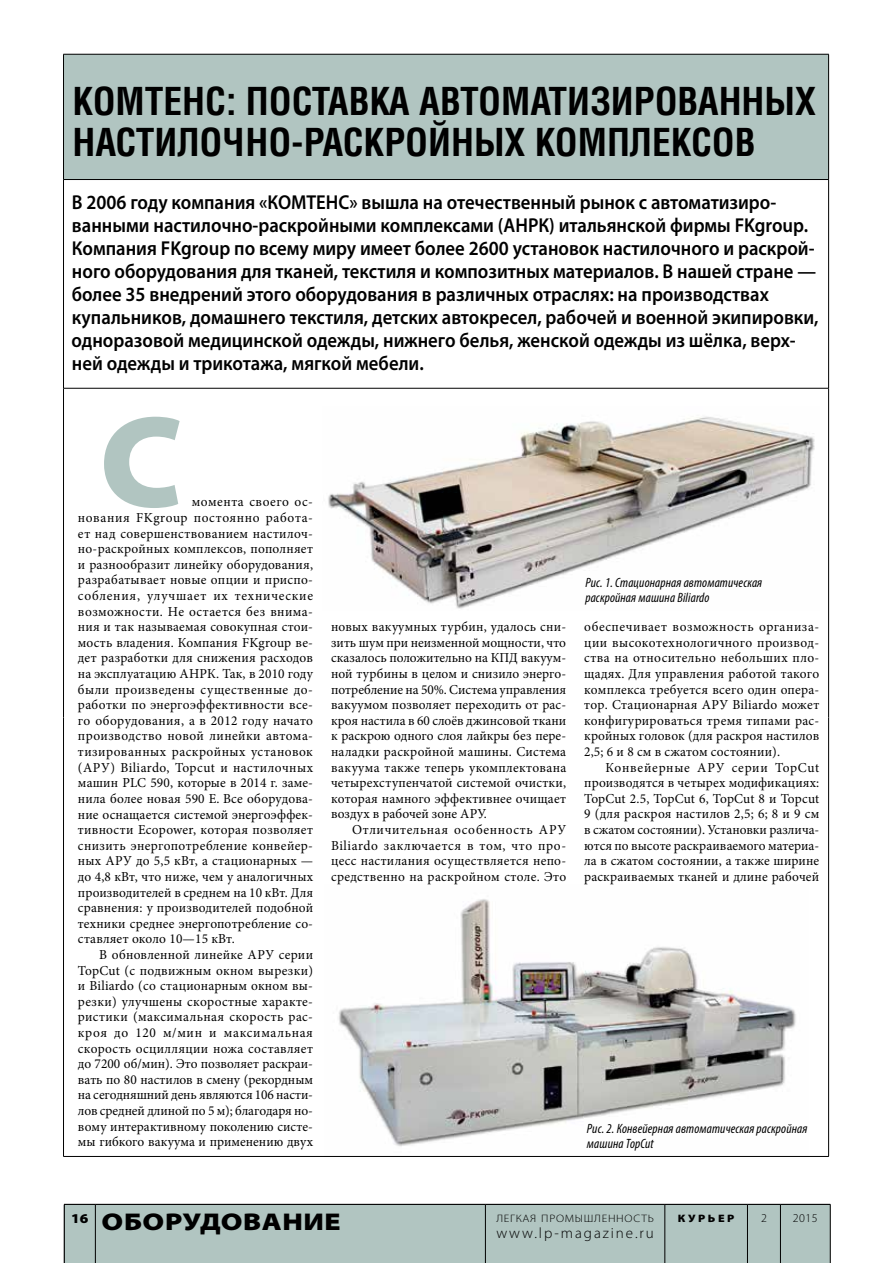
<style>
.page{position:relative;width:893px;height:1263px;background:#fff}
.page>*{position:absolute;margin:0;border:0;box-sizing:border-box;transform-origin:0 0}
.t1{font:900 semi-expanded 130.8px "Myriad Pro";color:#b1c5c1}
.t2{font:700 37.5px/41.2px "AG Letterica Condensed";color:#000}
.t3{font:900 semi-expanded 24.3px "Myriad Pro";letter-spacing:.02em;color:#000;scale:1.11 1}
.t4{font:600 20.1px/23.1px "Myriad Pro";color:#000;scale:.93 1}
.t5{font:300 15px "Myriad Pro";letter-spacing:.13em;color:#000}
.t6{font:13.65px/15.6px "Minion Pro";letter-spacing:.01em;color:#000;text-align:justify}
.t7{font:italic condensed 13.5px/15px "Myriad Pro";letter-spacing:.01em;color:#000}
.t8{font:300 12px "Myriad Pro";color:#000}
.t9{font:300 10.8px "Myriad Pro";letter-spacing:.06em;color:#000;scale:1.11 1}
.t10{font:900 10.8px "Myriad Pro";color:#000;scale:1.11 1}
</style>
<div class="page">
<div style="left:65px;top:1205px;width:765px;height:58px;background:#b1c5c1"></div>
<hr style="left:64px;top:1205px;width:1px;height:58px;background:#000">
<hr style="left:64px;top:1204px;width:31px;height:1px;background:#000">
<hr style="left:95px;top:1205px;width:1px;height:58px;background:#000">
<hr style="left:95px;top:1204px;width:390px;height:1px;background:#000">
<hr style="left:485px;top:1205px;width:1px;height:58px;background:#000">
<hr style="left:485px;top:1204px;width:180px;height:1px;background:#000">
<hr style="left:664px;top:1205px;width:1px;height:58px;background:#000">
<hr style="left:665px;top:1204px;width:82px;height:1px;background:#000">
<hr style="left:747px;top:1205px;width:1px;height:58px;background:#000">
<hr style="left:747px;top:1204px;width:33px;height:1px;background:#000">
<hr style="left:780px;top:1205px;width:1px;height:58px;background:#000">
<hr style="left:830px;top:1205px;width:1px;height:58px;background:#000">
<hr style="left:780px;top:1204px;width:51px;height:1px;background:#000">
<img style="left:325px;top:899px;width:483px;height:257px">
<div style="left:64px;top:54px;width:765px;height:126px;background:#b1c5c1"></div>
<hr style="left:63px;top:388px;width:766px;height:1px;background:#000">
<hr style="left:63px;top:388px;width:1px;height:330px;background:#000">
<hr style="left:828px;top:388px;width:1px;height:330px;background:#000">
<hr style="left:63px;top:718px;width:1px;height:438px;background:#000">
<hr style="left:828px;top:718px;width:1px;height:438px;background:#000">
<hr style="left:63px;top:1156px;width:766px;height:1px;background:#000">
<hr style="left:63px;top:54px;width:766px;height:1px;background:#000">
<hr style="left:63px;top:54px;width:1px;height:125px;background:#000">
<hr style="left:828px;top:54px;width:1px;height:125px;background:#000">
<hr style="left:63px;top:179px;width:766px;height:1px;background:#000">
<hr style="left:63px;top:180px;width:1px;height:208px;background:#000">
<hr style="left:828px;top:180px;width:1px;height:208px;background:#000">
<img style="left:328px;top:416px;width:487px;height:193px">
<h2 class="t2" style="left:72px;top:80px;width:745px">КОМТЕНС: ПОСТАВКА АВТОМАТИЗИРОВАННЫХ<br>НАСТИЛОЧНО-РАСКРОЙНЫХ КОМПЛЕКСОВ</h2>
<p class="t4" style="left:72px;top:190px;width:805px">В 2006 году компания «КОМТЕНС» вышла на отечественный рынок с автоматизиро&shy;ванными настилочно-раскройными комплексами (АНРК) итальянской фирмы FKgroup.<br>Компания FKgroup по всему миру имеет более 2600 установок настилочного и раскрой&shy;ного оборудования для тканей, текстиля и композитных материалов. В нашей стране — более 35 внедрений этого оборудования в различных отраслях: на производствах купальников, домашнего текстиля, детских автокресел, рабочей и военной экипировки, одноразовой медицинской одежды, нижнего белья, женской одежды из шёлка, верх&shy;ней одежды и трикотажа, мягкой мебели.</p>
<h1 class="t1" style="left:99px;top:387px;width:86px">С</h1>
<p class="t6" style="left:78px;top:494px;width:237px;text-indent:114px">момента своего ос&shy;нования FKgroup постоянно работа&shy;ет над совершенствованием настилоч&shy;но-раскройных комплексов, пополняет и разнообразит линейку оборудования, разрабатывает новые опции и приспо&shy;собления, улучшает их технические возможности. Не остается без внима&shy;ния и так называемая совокупная стои&shy;мость владения. Компания FKgroup ве&shy;дет разработки для снижения расходов на эксплуатацию АНРК. Так, в 2010 году были произведены существенные до&shy;работки по энергоэффективности все&shy;го оборудования, а в 2012 году начато производство новой линейки автома&shy;тизированных раскройных установок (АРУ) Biliardo, Topcut и настилочных машин PLC 590, которые в 2014 г. заме&shy;нила более новая 590 Е. Все оборудова&shy;ние оснащается системой энергоэффек&shy;тивности Ecopower, которая позволяет снизить энергопотребление конвейер&shy;ных АРУ до 5,5 кВт, а стационарных — до 4,8 кВт, что ниже, чем у аналогичных производителей в среднем на 10 кВт. Для сравнения: у производителей подобной техники среднее энергопотребление со&shy;ставляет около 10—15 кВт.</p>
<p class="t6" style="left:78px;top:947px;width:237px;text-indent:21px">В обновленной линейке АРУ серии TopCut (с подвижным окном вырезки) и Biliardo (со стационарным окном вы&shy;резки) улучшены скоростные характе&shy;ристики (максимальная скорость рас&shy;кроя до 120 м/мин и максимальная скорость осцилляции ножа составляет до 7200 об/мин). Это позволяет раскраи&shy;вать по 80 настилов в смену (рекордным на сегодняшний день являются 106 насти&shy;лов средней длиной по 5 м); благодаря но&shy;вому интерактивному поколению систе&shy;мы гибкого вакуума и применению двух</p>
<p class="t6" style="left:331px;top:619px;width:237px">новых вакуумных турбин, удалось сни&shy;зить шум при неизменной мощности, что сказалось положительно на КПД вакуум&shy;ной турбины в целом и снизило энерго&shy;потребление на 50%. Система управления вакуумом позволяет переходить от рас&shy;кроя настила в 60 слоёв джинсовой ткани к раскрою одного слоя лайкры без пере&shy;наладки раскройной машины. Система вакуума также теперь укомплектована четырехступенчатой системой очистки, которая намного эффективнее очищает воздух в рабочей зоне АРУ.</p>
<p class="t6" style="left:331px;top:822px;width:237px;text-indent:21px">Отличительная особенность АРУ Biliardo заключается в том, что про&shy;цесс настилания осуществляется непо&shy;средственно на раскройном столе. Это</p>
<p class="t7" style="left:585px;top:574px;width:178px">Рис. 1. Стационарная автоматическая раскройная машина Biliardo</p>
<p class="t6" style="left:584px;top:619px;width:237px">обеспечивает возможность организа&shy;ции высокотехнологичного производ&shy;ства на относительно небольших пло&shy;щадях. Для управления работой такого комплекса требуется всего один опера&shy;тор. Стационарная АРУ Biliardo может конфигурироваться тремя типами рас&shy;кройных головок (для раскроя настилов 2,5; 6 и 8 см в сжатом состоянии).</p>
<p class="t6" style="left:584px;top:759px;width:237px;text-indent:21px">Конвейерные АРУ серии TopCut производятся в четырех модификациях:<br>TopCut 2.5, TopCut 6, TopCut 8 и Topcut 9 (для раскроя настилов 2,5; 6; 8 и 9 см в сжатом состоянии). Установки различа&shy;ются по высоте раскраиваемого материа&shy;ла в сжатом состоянии, а также ширине раскраиваемых тканей и длине рабочей</p>
<p class="t7" style="left:587px;top:1121px;width:222px">Рис. 2. Конвейерная автоматическая раскройная машина TopCut</p>
<h3 class="t3" style="left:71px;top:1208px;width:244px"><sup>16</sup> ОБОРУДОВАНИЕ</h3>
<p class="t9" style="left:496px;top:1211px;width:143px">ЛЕГКАЯ ПРОМЫШЛЕННОСТЬ</p>
<p class="t8" style="left:760px;top:1210px;width:7px">5</p>
<p class="t8" style="left:811px;top:1210px;width:7px">4</p>
<h3 class="t3" style="left:101px;top:1208px;width:122px">РУБРИКА</h3>
<p class="t10" style="left:678px;top:1211px;width:53px">К У Р Ь Е Р</p>
<p class="t8" style="left:761px;top:1210px;width:7px">2</p>
<p class="t8" style="left:793px;top:1210px;width:26px">2015</p>
<p class="t5" style="left:496px;top:1224px;width:159px">www.lp-magazine.ru</p>
</div>
